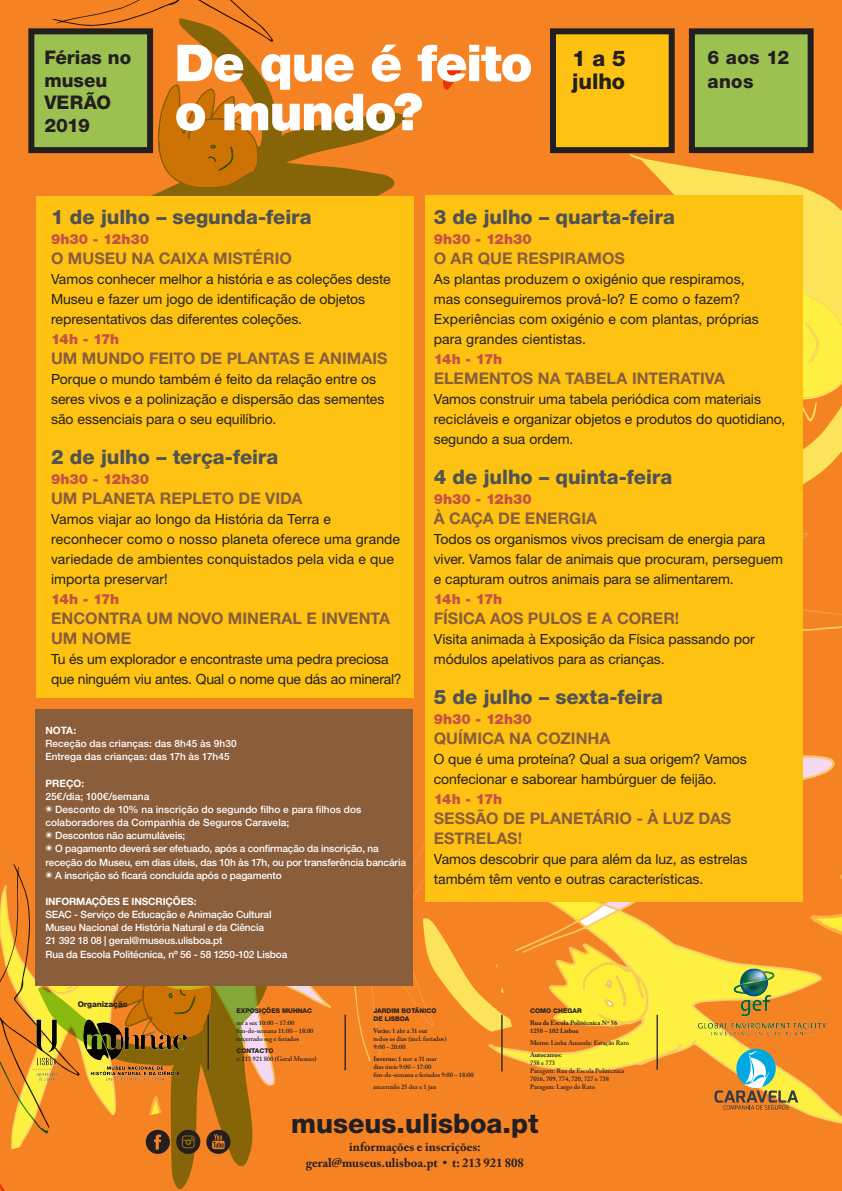
<style>
.page{position:relative;width:842px;height:1191px;background:#f58324}
.page>*{position:absolute;margin:0;border:0;box-sizing:border-box;transform-origin:0 0}
.t1{font:900 51px "Helvetica Neue LT Std";letter-spacing:-.025em;color:#fff}
.t2{font:800 27px "Helvetica Neue LT Std";color:#231f20}
.t3{font:800 21.7px "Helvetica Neue LT Std";letter-spacing:-.005em;color:#231f20}
.t4{font:800 20px "Helvetica Neue LT Std";color:#505253}
.t5{font:800 18.8px/22.5px "Helvetica Neue LT Std";color:#231f20}
.t6{font:800 18.8px/24.6px "Helvetica Neue LT Std";letter-spacing:.02em;color:#231f20}
.t7{font:700 16px/20px "Helvetica Neue LT Std";color:#8a5d3b}
.t8{font:14px/20px "Helvetica Neue LT Std";color:#231f20}
.t9{font:900 14px "Helvetica Neue LT Std";color:#c55342}
.t10{font:700 12.6px/16.2px "Adobe Caslon Pro";color:#231f20;text-align:center}
.t11{font:500 10.1px/13.1px "Helvetica Neue LT Std";letter-spacing:-.01em;color:#fff}
.t12{font:700 10.1px "Helvetica Neue LT Std";letter-spacing:-.01em;color:#fff}
.t13{font:500 10px/13px "Helvetica Neue LT Std";letter-spacing:.01em;color:#fff}
.t14{font:800 8px "Helvetica Neue LT Std";color:#231f20}
.t15{font:600 6.5px/8px "Adobe Caslon Pro";color:#231f20}
.t16{font:800 6.5px/8px "Helvetica Neue LT Std";color:#231f20}
.t17{font:700 6.5px/8px "Adobe Caslon Pro";color:#231f20}
.s1{font-family:"Carta";font-weight:400}
.s2{font-weight:700}
</style>
<div class="page">
<svg style="left:653px;top:928px;width:156px;height:187px"></svg>
<svg style="left:629px;top:154px;width:213px;height:283px;fill:#fbe45a"></svg>
<svg style="left:803px;top:437px;width:39px;height:175px"></svg>
<svg style="left:653px;top:755px;width:156px;height:147px"></svg>
<svg style="left:809px;top:562px;width:33px;height:562px"></svg>
<svg style="left:803px;top:285px;width:39px;height:148px"></svg>
<svg style="left:443px;top:63px;width:19px;height:27px"></svg>
<svg style="left:175px;top:42px;width:102px;height:70px"></svg>
<svg style="left:69px;top:112px;width:336px;height:84px"></svg>
<svg style="left:52px;top:0;width:222px;height:42px"></svg>
<svg style="left:159px;top:85px;width:99px;height:103px"></svg>
<img style="left:689px;top:951px;width:143px;height:111px">
<svg style="left:736px;top:1048px;width:40px;height:40px"></svg>
<svg style="left:714px;top:1050px;width:84px;height:59px"></svg>
<hr style="left:656px;top:1014px;width:2px;height:55px;background:#231f20">
<svg style="left:0;top:709px;width:653px;height:482px"></svg>
<img style="left:20px;top:1005px;width:182px;height:89px">
<div style="left:35px;top:709px;width:377px;height:276px;background:#8a5d3b"></div>
<div style="left:36px;top:196px;width:378px;height:501px;background:#fec312"></div>
<div style="left:425px;top:196px;width:378px;height:705px;background:#fec312"></div>
<div style="left:553px;top:31px;width:119px;height:119px;background:#fec312"></div>
<div style="left:550px;top:28px;width:125px;height:125px;border:6px solid #231f20"></div>
<div style="left:692px;top:31px;width:119px;height:119px;background:#9dc150"></div>
<div style="left:689px;top:28px;width:125px;height:125px;border:6px solid #231f20"></div>
<div style="left:31px;top:31px;width:119px;height:119px;background:#9dc150"></div>
<div style="left:28px;top:28px;width:125px;height:125px;border:6px solid #231f20"></div>
<h1 class="t1" style="left:175px;top:33px;width:360px">De que é feito</h1>
<h3 class="t5" style="left:44px;top:46px;width:88px">Férias no museu<br>VERÃO<br>2019</h3>
<h3 class="t6" style="left:707px;top:45px;width:83px">6 aos 12 anos</h3>
<h3 class="t3" style="left:572px;top:45px;width:55px">1 a 5</h3>
<h3 class="t3" style="left:572px;top:68px;width:55px">julho</h3>
<h1 class="t1" style="left:175px;top:82px;width:250px">o mundo?</h1>
<h3 class="t4" style="left:51px;top:205px;width:262px">1 de julho – segunda-feira</h3>
<p class="t9" style="left:51px;top:231px;width:100px">9h30 - 12h30</p>
<p class="t7" style="left:51px;top:248px;width:242px">O MUSEU NA CAIXA MISTÉRIO</p>
<p class="t8" style="left:51px;top:269px;width:341px">Vamos conhecer melhor a história e as coleções deste<br>Museu e fazer um jogo de identificação de objetos representativos das diferentes coleções.</p>
<p class="t9" style="left:51px;top:331px;width:70px">14h - 17h</p>
<p class="t7" style="left:51px;top:348px;width:338px">UM MUNDO FEITO DE PLANTAS E ANIMAIS</p>
<p class="t8" style="left:51px;top:369px;width:335px">Porque o mundo também é feito da relação entre os seres vivos e a polinização e dispersão das sementes são essenciais para o seu equilíbrio.</p>
<h3 class="t4" style="left:51px;top:445px;width:229px">2 de julho – terça-feira</h3>
<p class="t9" style="left:51px;top:471px;width:100px">9h30 - 12h30</p>
<p class="t7" style="left:51px;top:488px;width:253px">UM PLANETA REPLETO DE VIDA</p>
<p class="t8" style="left:51px;top:509px;width:351px">Vamos viajar ao longo da História da Terra e reconhecer como o nosso planeta oferece uma grande variedade de ambientes conquistados pela vida e que importa preservar!</p>
<p class="t9" style="left:51px;top:591px;width:70px">14h - 17h</p>
<p class="t7" style="left:51px;top:608px;width:341px">ENCONTRA UM NOVO MINERAL E INVENTA<br>UM NOME</p>
<p class="t8" style="left:51px;top:649px;width:352px">Tu és um explorador e encontraste uma pedra preciosa que ninguém viu antes. Qual o nome que dás ao mineral?</p>
<p class="t12" style="left:45px;top:724px;width:32px">NOTA:</p>
<p class="t13" style="left:45px;top:737px;width:193px">Receção das crianças: das 8h45 às 9h30<br>Entrega das crianças: das 17h às 17h45</p>
<p class="t12" style="left:45px;top:777px;width:41px">PREÇO:</p>
<p class="t11" style="left:45px;top:789px;width:362px">25€/dia; 100€/semana<br><span class="s1">t</span> Desconto de 10% na inscrição do segundo filho e para filhos dos colaboradores da Companhia de Seguros Caravela;<br><span class="s1">t</span> Descontos não acumuláveis;<br><span class="s1">t</span> O pagamento deverá ser efetuado, após a confirmação da inscrição, na receção do Museu, em dias úteis, das 10h às 17h, ou por transferência bancária <span class="s1">t</span> A inscrição só ficará concluída após o pagamento</p>
<p class="t12" style="left:45px;top:895px;width:153px">INFORMAÇÕES E INSCRIÇÕES:</p>
<p class="t11" style="left:45px;top:908px;width:244px">SEAC - Serviço de Educação e Animação Cultural Museu Nacional de História Natural e da Ciência<br>21 392 18 08 | geral@museus.ulisboa.pt<br>Rua da Escola Politécnica, nº 56 - 58 1250-102 Lisboa</p>
<h3 class="t4" style="left:434px;top:205px;width:243px">3 de julho – quarta-feira</h3>
<p class="t9" style="left:434px;top:231px;width:100px">9h30 - 12h30</p>
<p class="t7" style="left:434px;top:248px;width:193px">O AR QUE RESPIRAMOS</p>
<p class="t8" style="left:434px;top:269px;width:327px">As plantas produzem o oxigénio que respiramos, mas conseguiremos prová-lo? E como o fazem?<br>Experiências com oxigénio e com plantas, próprias para grandes cientistas.</p>
<p class="t9" style="left:434px;top:351px;width:70px">14h - 17h</p>
<p class="t7" style="left:434px;top:368px;width:293px">ELEMENTOS NA TABELA INTERATIVA</p>
<p class="t8" style="left:434px;top:389px;width:353px">Vamos construir uma tabela periódica com materiais recicláveis e organizar objetos e produtos do quotidiano, segundo a sua ordem.</p>
<h3 class="t4" style="left:434px;top:465px;width:240px">4 de julho – quinta-feira</h3>
<p class="t9" style="left:434px;top:491px;width:100px">9h30 - 12h30</p>
<p class="t7" style="left:434px;top:508px;width:165px">À CAÇA DE ENERGIA</p>
<p class="t8" style="left:434px;top:529px;width:351px">Todos os organismos vivos precisam de energia para viver. Vamos falar de animais que procuram, perseguem e capturam outros animais para se alimentarem.</p>
<p class="t9" style="left:434px;top:591px;width:70px">14h - 17h</p>
<p class="t7" style="left:434px;top:608px;width:247px">FÍSICA AOS PULOS E A CORER!</p>
<p class="t8" style="left:434px;top:629px;width:322px">Visita animada à Exposição da Física passando por módulos apelativos para as crianças.</p>
<h3 class="t4" style="left:434px;top:685px;width:231px">5 de julho – sexta-feira</h3>
<p class="t9" style="left:434px;top:711px;width:100px">9h30 - 12h30</p>
<p class="t7" style="left:434px;top:728px;width:178px">QUÍMICA NA COZINHA</p>
<p class="t8" style="left:434px;top:749px;width:315px">O que é uma proteína? Qual a sua origem? Vamos confecionar e saborear hambúrguer de feijão.</p>
<p class="t9" style="left:434px;top:791px;width:70px">14h - 17h</p>
<p class="t7" style="left:434px;top:808px;width:299px">SESSÃO DE PLANETÁRIO - À LUZ DAS<br>ESTRELAS!</p>
<p class="t8" style="left:434px;top:849px;width:315px">Vamos descobrir que para além da luz, as estrelas também têm vento e outras características.</p>
<p class="t14" style="left:78px;top:999px;width:51px">Organização</p>
<p class="t16" style="left:373px;top:1006px;width:64px">JARDIM BOTÂNICO<br>DE LISBOA</p>
<p class="t15" style="left:373px;top:1026px;width:75px"><span class="s2">Verão:</span> 1 abr a 31 out<br>todos os dias (incl. feriados)<br>9:00 – 20:00</p>
<p class="t15" style="left:373px;top:1054px;width:102px"><span class="s2">Inverno:</span> 1 nov a 31 mar<br>dias úteis 9:00 – 17:00<br>fim-de-semana e feriados 9:00 – 18:00</p>
<p class="t15" style="left:373px;top:1082px;width:64px">encerrado 25 dez e 1 jan</p>
<p class="t16" style="left:236px;top:1006px;width:77px">EXPOSIÇÕES MUHNAC</p>
<p class="t15" style="left:236px;top:1018px;width:79px">ter a sex 10:00 – 17:00 fim-de-semana 11:00 – 18:00 encerrado seg e feriados</p>
<p class="t16" style="left:236px;top:1046px;width:39px">CONTACTO</p>
<p class="t15" style="left:236px;top:1054px;width:82px">t: 213 921 800 (Geral Museus)</p>
<p class="t16" style="left:530px;top:1006px;width:53px">COMO CHEGAR</p>
<p class="t17" style="left:530px;top:1018px;width:89px">Rua da Escola Politécnica Nº 56<br>1250 – 102 Lisboa</p>
<p class="t15" style="left:530px;top:1036px;width:100px;line-height:12px"><span class="s2">Metro:</span> Linha Amarela: Estação Rato<br><span class="s2">Autocarros</span>:</p>
<p class="t15" style="left:530px;top:1058px;width:96px">758 e 773<br>Paragem: Rua da Escola Politécnica<br>7016, 709, 774, 720, 727 e 738<br>Paragem: Largo do Rato</p>
<h2 class="t2" style="left:291px;top:1107px;width:249px">museus.ulisboa.pt</h2>
<p class="t10" style="left:306px;top:1138px;width:219px">informações e inscrições: geral@museus.ulisboa.pt • t: 213 921 808</p>
</div>
